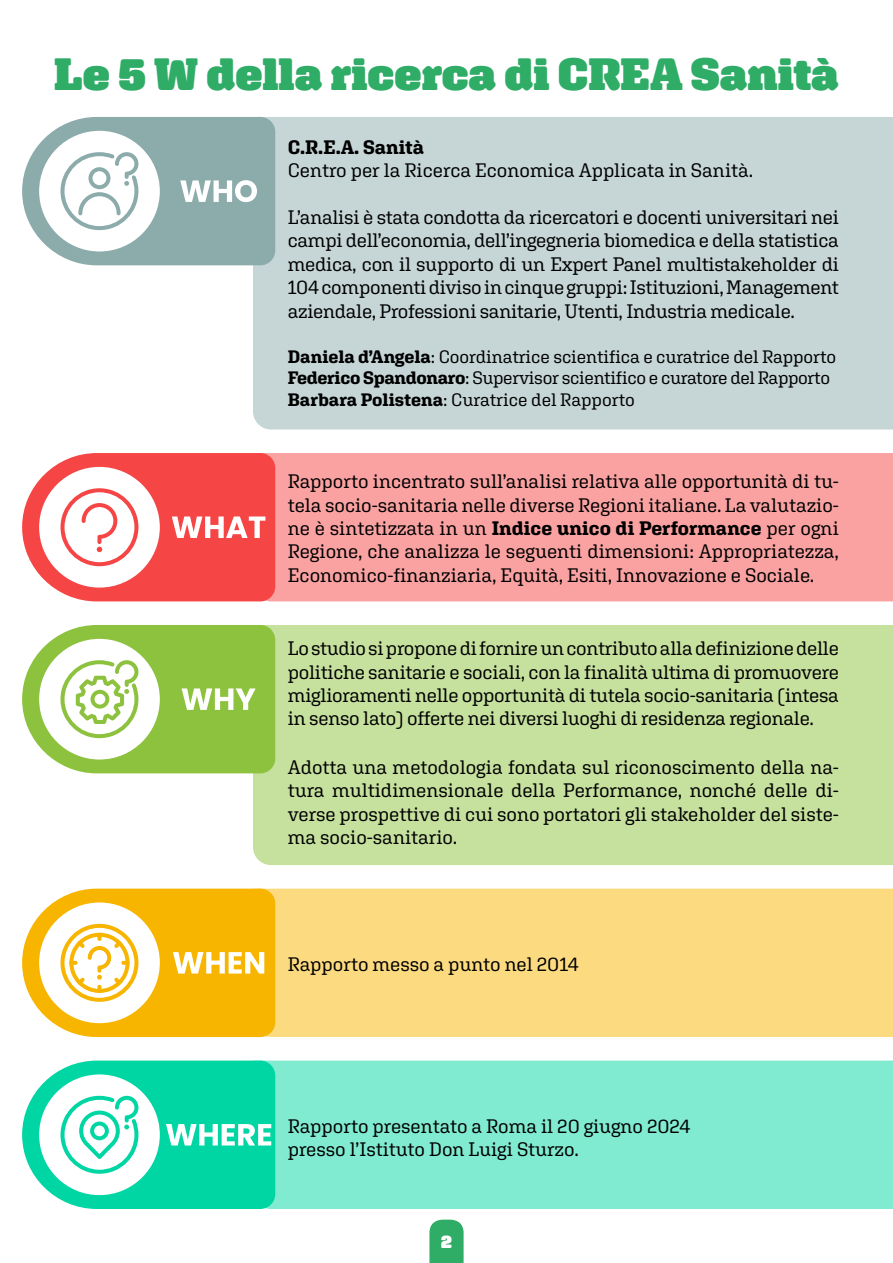
<style>
.page{position:relative;width:893px;height:1263px;background:#fff}
.page>*{position:absolute;margin:0;border:0;box-sizing:border-box;transform-origin:0 0}
.t1{font:900 45.3px "Aglet Slab";color:#2fac66}
.t2{font:19.5px/23.4px "Aglet Slab";letter-spacing:-.005em;color:#000;text-align:justify}
.t3{font:700 19.5px "Aglet Slab";color:#000}
.t4{font:18px/21.6px "Aglet Slab";letter-spacing:-.01em;color:#000}
.t5{font:900 18px "Aglet Slab";color:#fff}
.s1{font-weight:700}
</style>
<div class="page">
<div style="left:253px;top:117px;width:640px;height:312px;background:#c6d5d5"></div>
<svg style="left:22px;top:117px;width:253px;height:148px"></svg>
<div style="left:253px;top:625px;width:640px;height:240px;background:#c6e09e"></div>
<svg style="left:22px;top:625px;width:253px;height:148px"></svg>
<div style="left:275px;top:453px;width:618px;height:148px;background:#faa2a2"></div>
<svg style="left:22px;top:453px;width:253px;height:148px"></svg>
<div style="left:275px;top:889px;width:618px;height:148px;background:#fbda80"></div>
<svg style="left:22px;top:889px;width:253px;height:148px"></svg>
<div style="left:275px;top:1060px;width:618px;height:149px;background:#80ebd1"></div>
<svg style="left:22px;top:1060px;width:253px;height:149px"></svg>
<svg style="left:429px;top:1219px;width:35px;height:44px"></svg>
<h1 class="t1" style="left:54px;top:48px;width:786px">Le 5 W della ricerca di CREA Sanità</h1>
<p class="t3" style="left:288px;top:135px;width:138px">C.R.E.A. Sanità</p>
<p class="t2" style="left:288px;top:158px;width:467px">Centro per la Ricerca Economica Applicata in Sanità.</p>
<p class="t2" style="left:288px;top:205px;width:553px">L’analisi è stata condotta da ricercatori e docenti universitari nei campi dell’economia, dell’ingegneria biomedica e della statistica medica, con il supporto di un Expert Panel multistakeholder di 104 componenti diviso in cinque gruppi: Istituzioni, Management aziendale, Professioni sanitarie, Utenti, Industria medicale.</p>
<p class="t4" style="left:288px;top:345px;width:550px"><span class="s1">Daniela d’Angela</span>: Coordinatrice scientifica e curatrice del Rapporto<br><span class="s1">Federico Spandonaro</span>: Supervisor scientifico e curatore del Rapporto<br><span class="s1">Barbara Polistena</span>: Curatrice del Rapporto</p>
<p class="t2" style="left:288px;top:469px;width:553px">Rapporto incentrato sull’analisi relativa alle opportunità di tu&shy;tela socio-sanitaria nelle diverse Regioni italiane. La valutazio&shy;ne è sintetizzata in un <span class="s1">Indice unico di Performance</span> per ogni Regione, che analizza le seguenti dimensioni: Appropriatezza, Economico-finanziaria, Equità, Esiti, Innovazione e Sociale.</p>
<p class="t2" style="left:288px;top:636px;width:553px">Lo studio si propone di fornire un contributo alla definizione delle politiche sanitarie e sociali, con la finalità ultima di promuovere miglioramenti nelle opportunità di tutela socio-sanitaria (intesa in senso lato) offerte nei diversi luoghi di residenza regionale.</p>
<p class="t2" style="left:288px;top:755px;width:553px">Adotta una metodologia fondata sul riconoscimento della na&shy;tura multidimensionale della Performance, nonché delle di&shy;verse prospettive di cui sono portatori gli stakeholder del siste&shy;ma socio-sanitario.</p>
<p class="t2" style="left:288px;top:952px;width:293px">Rapporto messo a punto nel 2014</p>
<p class="t2" style="left:288px;top:1114px;width:404px">Rapporto presentato a Roma il 20 giugno 2024 presso l’Istituto Don Luigi Sturzo.</p>
<p class="t5" style="left:441px;top:1231px;width:12px">2</p>
</div>
